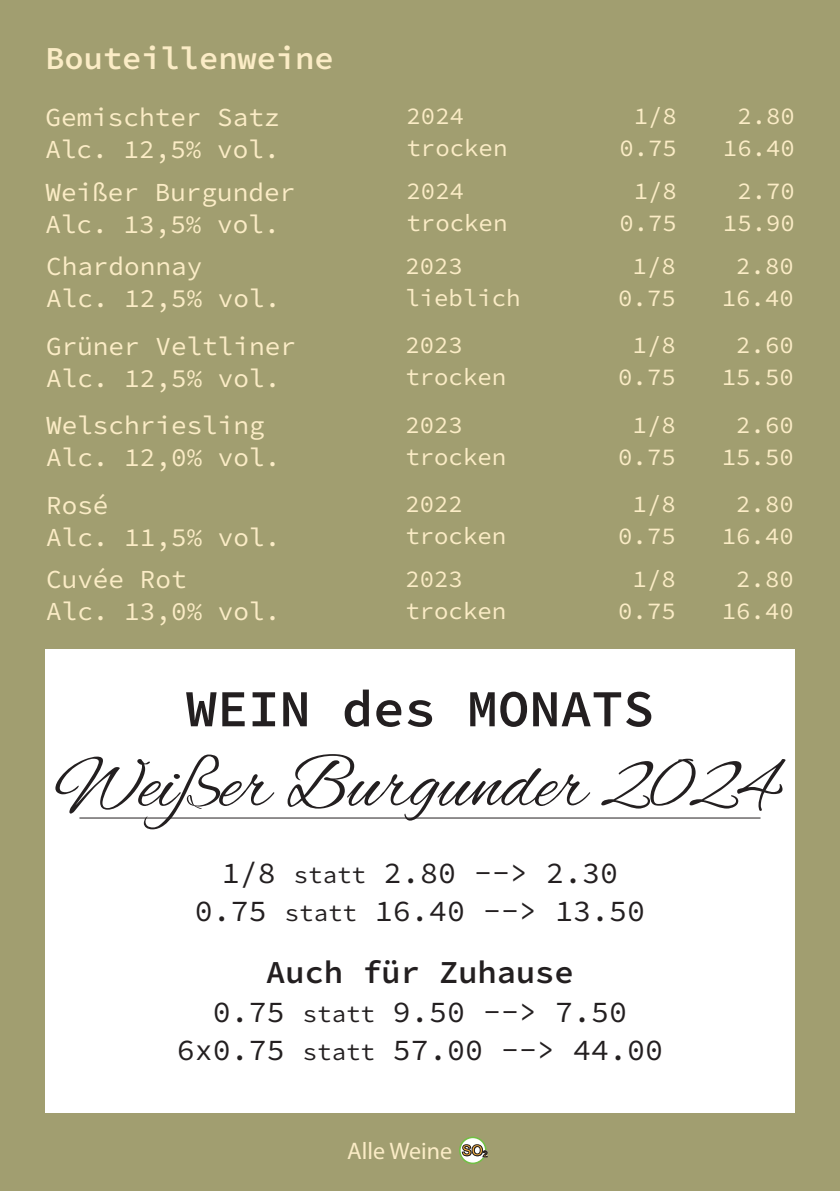
<style>
.page{position:relative;width:840px;height:1191px;background:#fff}
.page>*{position:absolute;margin:0;border:0;box-sizing:border-box;transform-origin:0 0}
.t1{font:76px "Alex Brush";color:#231f20}
.t2{font:600 52px "Source Code Pro";color:#231f20}
.t3{font:600 32px "Source Code Pro";color:#fbecc6}
.t4{font:600 32px "Source Code Pro";color:#231f20}
.t5{font:30px/38px "Source Code Pro";color:#231f20;text-align:center}
.t6{font:26px/32px "Source Code Pro";color:#fbecc6}
.t7{font:24px/32px "Source Code Pro";color:#fbecc6;text-align:center}
.t8{font:24px "Myriad Pro";color:#fbecc6}
.s1{font-size:72px}
.s2{font-size:24px}
</style>
<div class="page">
<div style="left:0;top:0;width:839px;height:1191px;background:#a19e70"></div>
<svg style="left:459px;top:1136px;width:28px;height:28px"></svg>
<div style="left:45px;top:649px;width:749px;height:464px;background:#fff"></div>
<hr style="left:79px;top:817px;width:681px;height:1px;background:#231f20">
<h3 class="t3" style="left:45px;top:35px;width:289px">Bouteillenweine</h3>
<p class="t6" style="left:45px;top:102px;width:236px">Gemischter Satz<br>Alc. 12,5% vol.</p>
<p class="t7" style="left:406px;top:101px;width:102px;text-align:left">2024 trocken</p>
<p class="t7" style="left:619px;top:101px;width:59px">1/8<br>0.75</p>
<p class="t7" style="left:722px;top:101px;width:73px">2.80<br>16.40</p>
<p class="t6" style="left:45px;top:177px;width:251px">Weißer Burgunder<br>Alc. 13,5% vol.</p>
<p class="t7" style="left:406px;top:176px;width:102px;text-align:left">2024 trocken</p>
<p class="t7" style="left:619px;top:176px;width:59px">1/8<br>0.75</p>
<p class="t7" style="left:722px;top:176px;width:73px">2.70<br>15.90</p>
<p class="t6" style="left:46px;top:251px;width:235px">Chardonnay<br>Alc. 12,5% vol.</p>
<p class="t7" style="left:405px;top:250px;width:117px;text-align:left">2023 lieblich</p>
<p class="t7" style="left:617px;top:250px;width:59px">1/8<br>0.75</p>
<p class="t7" style="left:721px;top:250px;width:73px">2.80<br>16.40</p>
<p class="t6" style="left:46px;top:331px;width:251px">Grüner Veltliner<br>Alc. 12,5% vol.</p>
<p class="t7" style="left:405px;top:330px;width:102px;text-align:left">2023 trocken</p>
<p class="t7" style="left:617px;top:330px;width:59px">1/8<br>0.75</p>
<p class="t7" style="left:721px;top:330px;width:73px">2.60<br>15.50</p>
<p class="t6" style="left:46px;top:410px;width:235px">Welschriesling<br>Alc. 12,0% vol.</p>
<p class="t7" style="left:405px;top:409px;width:102px;text-align:left">2023 trocken</p>
<p class="t7" style="left:617px;top:409px;width:59px">1/8<br>0.75</p>
<p class="t7" style="left:721px;top:409px;width:73px">2.60<br>15.50</p>
<p class="t6" style="left:46px;top:490px;width:235px">Rosé<br>Alc. 11,5% vol.</p>
<p class="t7" style="left:405px;top:489px;width:102px;text-align:left">2022 trocken</p>
<p class="t7" style="left:617px;top:489px;width:59px">1/8<br>0.75</p>
<p class="t7" style="left:721px;top:489px;width:73px">2.80<br>16.40</p>
<p class="t6" style="left:46px;top:564px;width:235px">Cuvée Rot<br>Alc. 13,0% vol.</p>
<p class="t7" style="left:405px;top:563px;width:102px;text-align:left">2023 trocken</p>
<p class="t7" style="left:617px;top:563px;width:59px">1/8<br>0.75</p>
<p class="t7" style="left:721px;top:563px;width:73px">2.80<br>16.40</p>
<h2 class="t2" style="left:186px;top:671px;width:469px">WEIN des MONATS</h2>
<h1 class="t1" style="left:54px;top:742px;width:724px">Weißer Burgunder <span class="s1">2024</span></h1>
<p class="t5" style="left:195px;top:855px;width:452px">1/8 <span class="s2">statt</span> 2.80 --&gt; 2.30<br>0.75 <span class="s2">statt</span> 16.40 --&gt; 13.50</p>
<h3 class="t4" style="left:266px;top:949px;width:309px">Auch für Zuhause</h3>
<p class="t5" style="left:177px;top:993px;width:487px">0.75 <span class="s2">statt</span> 9.50 --&gt; 7.50<br>6x0.75 <span class="s2">statt</span> 57.00 --&gt; 44.00</p>
<p class="t8" style="left:347px;top:1135px;width:106px">Alle Weine</p>
</div>
